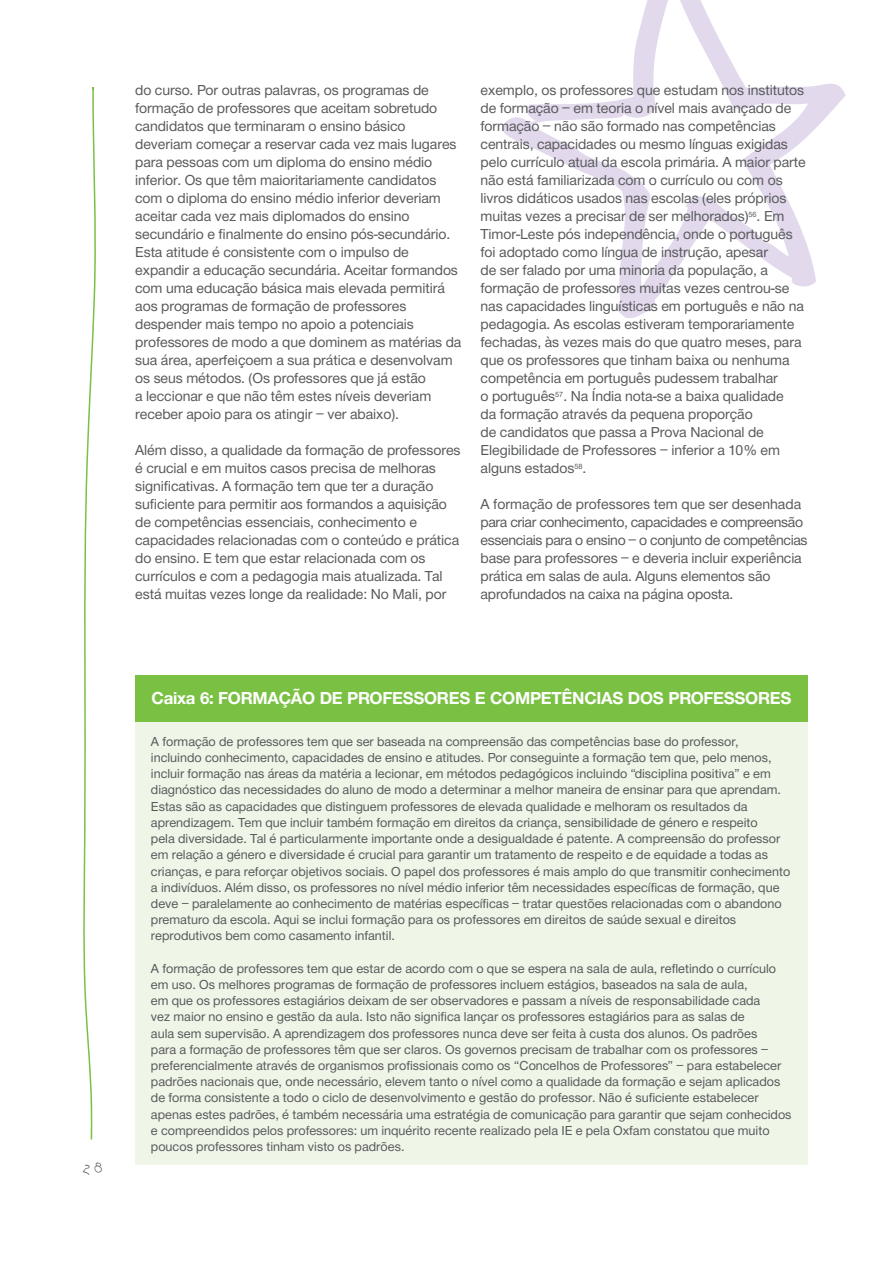
<style>
.page{position:relative;width:893px;height:1263px;background:#fff}
.page>*{position:absolute;margin:0;border:0;box-sizing:border-box;transform-origin:0 0}
.t1{font:18px "Helvetica Neue H75";letter-spacing:-.015em;color:#fff}
.t2{font:15px/18px "Helvetica Neue H55";letter-spacing:-.005em;color:#58595b}
.t3{font:13.5px/16.2px "Helvetica Neue H55";color:#58595b}
.t4{font:700 13.5px "Podioti";color:#58595b}
</style>
<div class="page">
<svg style="left:502px;top:0;width:343px;height:318px"></svg>
<svg style="left:83px;top:87px;width:13px;height:1053px"></svg>
<div style="left:135px;top:675px;width:673px;height:490px;background:#eff6e8"></div>
<div style="left:135px;top:675px;width:673px;height:47px;background:#7ac143"></div>
<p class="t2" style="left:135px;top:82px;width:328px">do curso. Por outras palavras, os programas de formação de professores que aceitam sobretudo candidatos que terminaram o ensino básico deveriam começar a reservar cada vez mais lugares para pessoas com um diploma do ensino médio inferior. Os que têm maioritariamente candidatos com o diploma do ensino médio inferior deveriam aceitar cada vez mais diplomados do ensino secundário e finalmente do ensino pós-secundário.<br>Esta atitude é consistente com o impulso de expandir a educação secundária. Aceitar formandos com uma educação básica mais elevada permitirá aos programas de formação de professores despender mais tempo no apoio a potenciais professores de modo a que dominem as matérias da sua área, aperfeiçoem a sua prática e desenvolvam os seus métodos. (Os professores que já estão<br>a leccionar e que não têm estes níveis deveriam receber apoio para os atingir – ver abaixo).</p>
<p class="t2" style="left:135px;top:442px;width:327px">Além disso, a qualidade da formação de professores é crucial e em muitos casos precisa de melhoras significativas. A formação tem que ter a duração suficiente para permitir aos formandos a aquisição de competências essenciais, conhecimento e capacidades relacionadas com o conteúdo e prática do ensino. E tem que estar relacionada com os currículos e com a pedagogia mais atualizada. Tal está muitas vezes longe da realidade: No Mali, por</p>
<p class="t2" style="left:481px;top:82px;width:327px">exemplo, os professores que estudam nos institutos de formação – em teoria o nível mais avançado de formação – não são formado nas competências centrais, capacidades ou mesmo línguas exigidas pelo currículo atual da escola primária. A maior parte não está familiarizada com o currículo ou com os livros didáticos usados nas escolas (eles próprios muitas vezes a precisar de ser melhorados)<sup>56</sup>. Em Timor-Leste pós independência, onde o português foi adoptado como língua de instrução, apesar<br>de ser falado por uma minoria da população, a formação de professores muitas vezes centrou-se nas capacidades linguísticas em português e não na pedagogia. As escolas estiveram temporariamente fechadas, às vezes mais do que quatro meses, para que os professores que tinham baixa ou nenhuma competência em português pudessem trabalhar<br>o português<sup>57</sup>. Na Índia nota-se a baixa qualidade<br>da formação através da pequena proporção<br>de candidatos que passa a Prova Nacional de Elegibilidade de Professores – inferior a 10% em alguns estados<sup>58</sup>.</p>
<p class="t2" style="left:481px;top:496px;width:329px">A formação de professores tem que ser desenhada para criar conhecimento, capacidades e compreensão essenciais para o ensino – o conjunto de competências base para professores – e deveria incluir experiência prática em salas de aula. Alguns elementos são aprofundados na caixa na página oposta.</p>
<p class="t4" style="left:81px;top:1162px;width:25px">28</p>
<p class="t1" style="left:152px;top:686px;width:641px">CAIXA 6: FORMAÇÃO DE PROFESSORES E COMPETÊNCIAS DOS PROFESSORES</p>
<p class="t3" style="left:151px;top:734px;width:641px">A formação de professores tem que ser baseada na compreensão das competências base do professor, incluindo conhecimento, capacidades de ensino e atitudes. Por conseguinte a formação tem que, pelo menos, incluir formação nas áreas da matéria a lecionar, em métodos pedagógicos incluindo “disciplina positiva” e em diagnóstico das necessidades do aluno de modo a determinar a melhor maneira de ensinar para que aprendam.<br>Estas são as capacidades que distinguem professores de elevada qualidade e melhoram os resultados da aprendizagem. Tem que incluir também formação em direitos da criança, sensibilidade de género e respeito<br>pela diversidade. Tal é particularmente importante onde a desigualdade é patente. A compreensão do professor em relação a género e diversidade é crucial para garantir um tratamento de respeito e de equidade a todas as crianças, e para reforçar objetivos sociais. O papel dos professores é mais amplo do que transmitir conhecimento a indivíduos. Além disso, os professores no nível médio inferior têm necessidades específicas de formação, que deve – paralelamente ao conhecimento de matérias específicas – tratar questões relacionadas com o abandono prematuro da escola. Aqui se inclui formação para os professores em direitos de saúde sexual e direitos reprodutivos bem como casamento infantil.</p>
<p class="t3" style="left:151px;top:961px;width:642px">A formação de professores tem que estar de acordo com o que se espera na sala de aula, refletindo o currículo em uso. Os melhores programas de formação de professores incluem estágios, baseados na sala de aula,<br>em que os professores estagiários deixam de ser observadores e passam a níveis de responsabilidade cada<br>vez maior no ensino e gestão da aula. Isto não significa lançar os professores estagiários para as salas de<br>aula sem supervisão. A aprendizagem dos professores nunca deve ser feita à custa dos alunos. Os padrões<br>para a formação de professores têm que ser claros. Os governos precisam de trabalhar com os professores – preferencialmente através de organismos profissionais como os “Concelhos de Professores” – para estabelecer padrões nacionais que, onde necessário, elevem tanto o nível como a qualidade da formação e sejam aplicados de forma consistente a todo o ciclo de desenvolvimento e gestão do professor. Não é suficiente estabelecer apenas estes padrões, é também necessária uma estratégia de comunicação para garantir que sejam conhecidos e compreendidos pelos professores: um inquérito recente realizado pela IE e pela Oxfam constatou que muito poucos professores tinham visto os padrões.</p>
</div>
